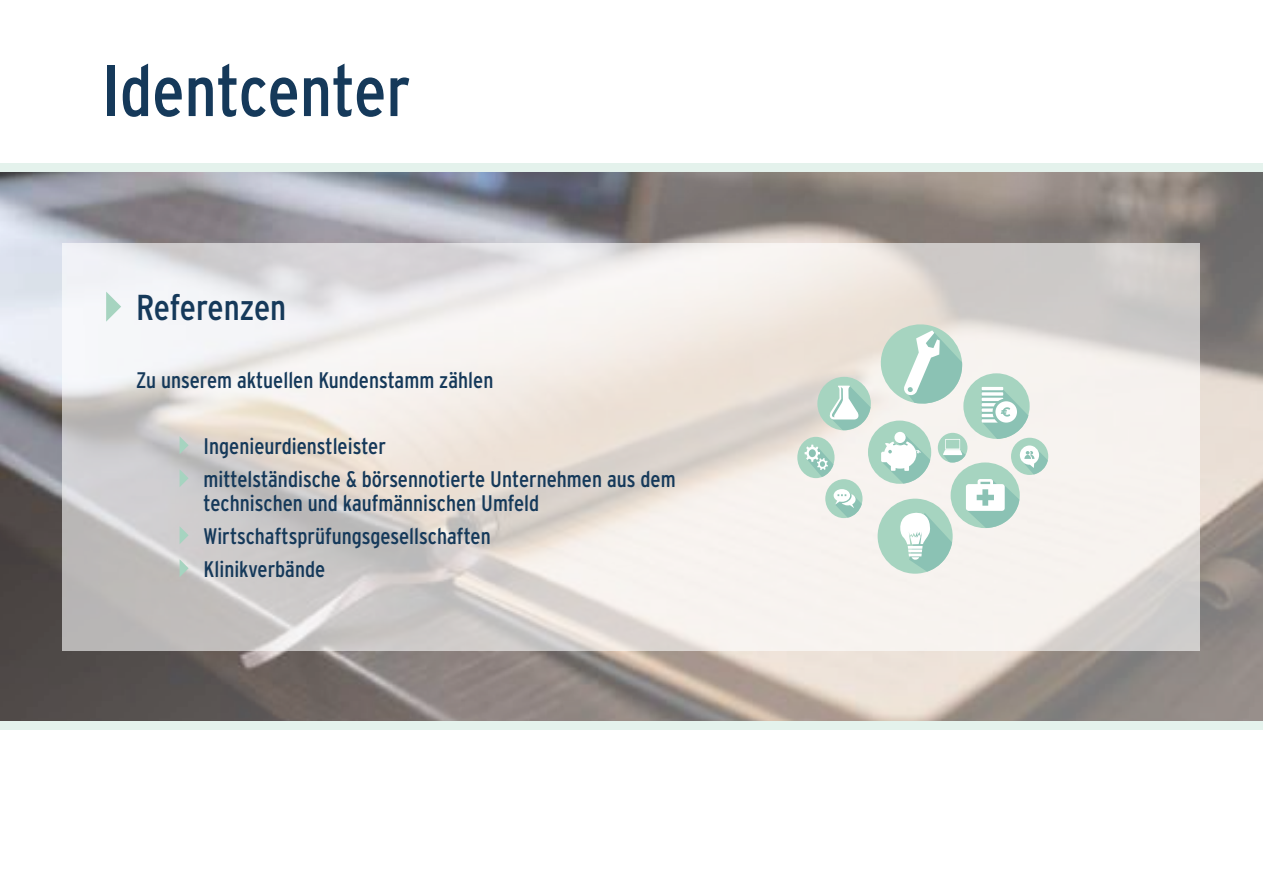
<style>
.page{position:relative;width:1263px;height:893px;background:#fff}
.page>*{position:absolute;margin:0;border:0;box-sizing:border-box;transform-origin:0 0}
.t1{font:condensed 72px "Interstate";color:#15395a}
.t2{font:condensed 36px "Interstate";letter-spacing:-.005em;color:#15395a}
.t3{font:condensed 22.5px/33px "Interstate";color:#15395a}
</style>
<div class="page">
<img style="left:0;top:172px;width:1263px;height:549px">
<div style="left:0;top:164px;width:1263px;height:8px;background:#e4f2ec"></div>
<div style="left:0;top:721px;width:1263px;height:8px;background:#e4f2ec"></div>
<svg style="left:63px;top:243px;width:1137px;height:407px"></svg>
<svg style="left:180px;top:436px;width:9px;height:18px"></svg>
<svg style="left:180px;top:469px;width:9px;height:18px"></svg>
<svg style="left:180px;top:526px;width:9px;height:18px"></svg>
<svg style="left:180px;top:559px;width:9px;height:18px"></svg>
<svg style="left:106px;top:292px;width:15px;height:30px"></svg>
<div style="left:797px;top:437px;width:37px;height:41px;background:#a6d4c0;border-radius:50%"></div>
<svg style="left:804px;top:319px;width:244px;height:253px"></svg>
<h1 class="t1" style="left:102px;top:47px;width:310px">Identcenter</h1>
<h2 class="t2" style="left:136px;top:286px;width:152px">Referenzen</h2>
<p class="t3" style="left:136px;top:364px;width:359px">Zu unserem aktuellen Kundenstamm zählen</p>
<p class="t3" style="left:204px;top:430px;width:474px">Ingenieurdienstleister<br>mittelständische &amp; börsennotierte Unternehmen aus dem</p>
<p class="t3" style="left:204px;top:487px;width:337px">technischen und kaufmännischen Umfeld<br>Wirtschaftsprüfungsgesellschaften<br>Klinikverbände</p>
</div>
